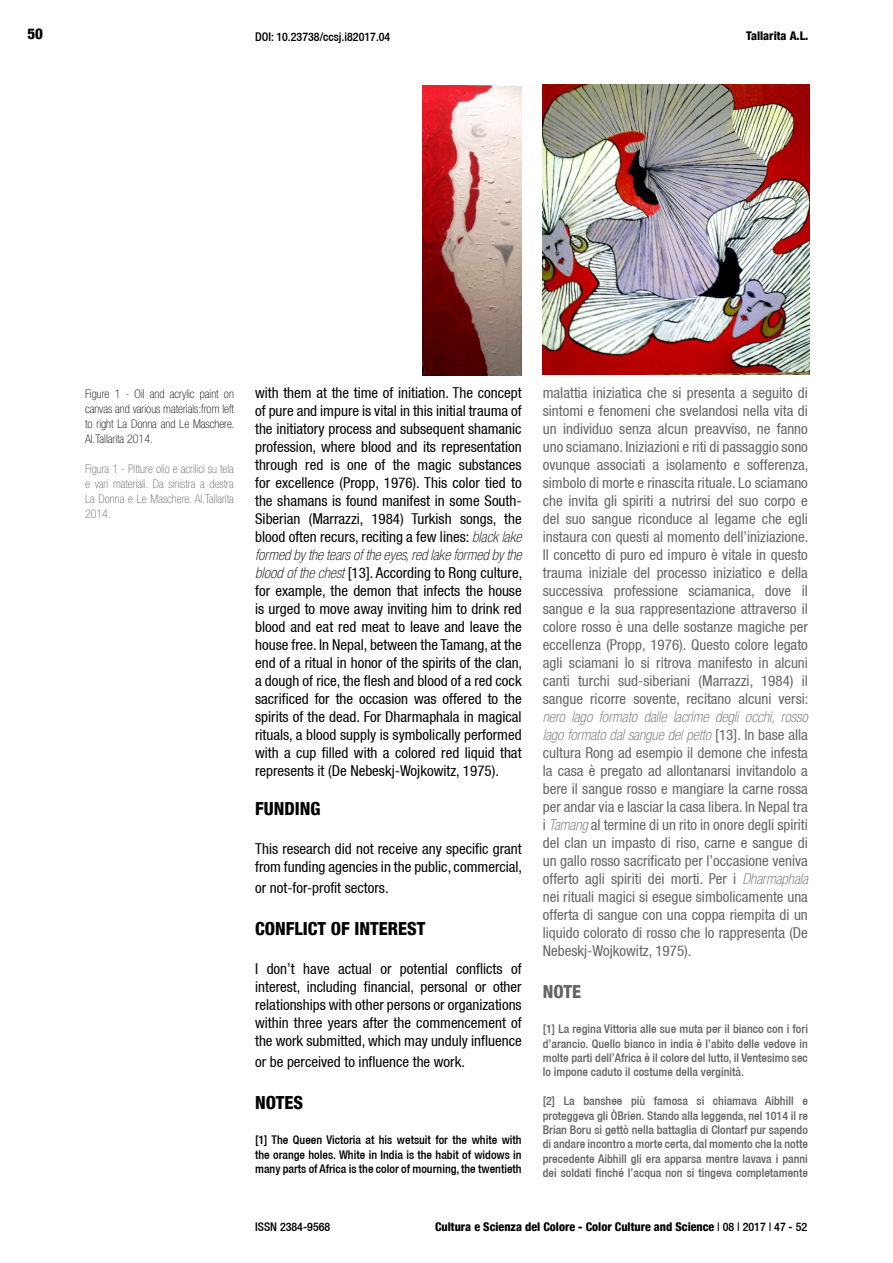
<style>
.page{position:relative;width:893px;height:1263px;background:#fff}
.page>*{position:absolute;margin:0;border:0;box-sizing:border-box;transform-origin:0 0}
.t1{font:800 condensed 18px "Helvetica 87";color:#000}
.t2{font:800 condensed 18px "Helvetica 87";color:#646464}
.t3{font:condensed 15px/18px "Helvetica 57";color:#646464;text-align:justify}
.t4{font:condensed 15px/18px "Helvetica 57";color:#000;text-align:justify}
.t5{font:800 condensed 15px "Helvetica 87";color:#000}
.t6{font:500 condensed 12px/14.4px "Helvetica 67";color:#646464;text-align:justify}
.t7{font:500 condensed 12px/14.4px "Helvetica 67";color:#000;text-align:justify}
.t8{font:100 condensed 12px/15px "Helvetica Neue";color:#000;text-align:justify}
.t9{font:100 condensed 12px/15px "Helvetica Neue";color:#646464;text-align:justify}
.t10{font:800 condensed 12px "Helvetica 87";color:#000}
.s1{font-family:"Helvetica Neue";font-weight:100;font-style:italic}
.s2{font-family:"Helvetica 67";font-weight:500}
</style>
<div class="page">
<img style="left:543px;top:85px;width:266px;height:290px">
<img style="left:423px;top:85px;width:99px;height:290px">
<p class="t5" style="left:28px;top:25px;width:17px">50</p>
<p class="t7" style="left:255px;top:29px;width:137px">DOI: 10.23738/ccsj.i82017.04</p>
<p class="t10" style="left:746px;top:29px;width:64px">Tallarita A.L.</p>
<p class="t8" style="left:85px;top:386px;width:151px">Figure 1 - Oil and acrylic paint on canvas and various materials:from left to right La Donna and Le Maschere.<br>Al.Tallarita 2014.</p>
<p class="t9" style="left:85px;top:461px;width:150px">Figura 1 - Pitture olio e acrilici su tela e vari materiali. Da sinistra a destra La Donna e Le Maschere. Al.Tallarita 2014.</p>
<p class="t4" style="left:255px;top:383px;width:269px">with them at the time of initiation. The concept of pure and impure is vital in this initial trauma of the initiatory process and subsequent shamanic profession, where blood and its representation through red is one of the magic substances for excellence (Propp, 1976). This color tied to the shamans is found manifest in some South-Siberian (Marrazzi, 1984) Turkish songs, the blood often recurs, reciting a few lines: <span class="s1">black lake formed by the tears of the eyes, red lake formed by the blood of the chest</span> [13]. According to Rong culture, for example, the demon that infects the house is urged to move away inviting him to drink red blood and eat red meat to leave and leave the house free. In Nepal, between the Tamang, at the end of a ritual in honor of the spirits of the clan, a dough of rice, the flesh and blood of a red cock sacrificed for the occasion was offered to the spirits of the dead. For Dharmaphala in magical rituals, a blood supply is symbolically performed with a cup filled with a colored red liquid that represents it (De Nebeskj-Wojkowitz, 1975).</p>
<p class="t1" style="left:255px;top:797px;width:67px">FUNDING</p>
<p class="t4" style="left:255px;top:839px;width:269px">This research did not receive any specific grant from funding agencies in the public, commercial,</p>
<p class="t4" style="left:255px;top:878px;width:135px">or not-for-profit sectors.</p>
<p class="t1" style="left:255px;top:917px;width:172px">CONFLICT OF INTEREST</p>
<p class="t4" style="left:255px;top:959px;width:268px">I don’t have actual or potential conflicts of interest, including financial, personal or other relationships with other persons or organizations within three years after the commencement of the work submitted, which may unduly influence</p>
<p class="t4" style="left:255px;top:1052px;width:211px">or be perceived to influence the work.</p>
<p class="t1" style="left:255px;top:1091px;width:49px">NOTES</p>
<p class="t7" style="left:255px;top:1132px;width:268px">[1] The Queen Victoria at his wetsuit for the white with the orange holes. White in India is the habit of widows in many parts of Africa is the color of mourning, the twentieth</p>
<p class="t3" style="left:543px;top:383px;width:267px">malattia iniziatica che si presenta a seguito di sintomi e fenomeni che svelandosi nella vita di un individuo senza alcun preavviso, ne fanno uno sciamano. Iniziazioni e riti di passaggio sono ovunque associati a isolamento e sofferenza, simbolo di morte e rinascita rituale. Lo sciamano che invita gli spiriti a nutrirsi del suo corpo e del suo sangue riconduce al legame che egli instaura con questi al momento dell’iniziazione.<br>Il concetto di puro ed impuro è vitale in questo trauma iniziale del processo iniziatico e della successiva professione sciamanica, dove il sangue e la sua rappresentazione attraverso il colore rosso è una delle sostanze magiche per eccellenza (Propp, 1976). Questo colore legato agli sciamani lo si ritrova manifesto in alcuni canti turchi sud-siberiani (Marrazzi, 1984) il sangue ricorre sovente, recitano alcuni versi: <span class="s1">nero lago formato dalle lacrime degli occhi, rosso lago formato dal sangue del petto</span> [13]. In base alla cultura Rong ad esempio il demone che infesta la casa è pregato ad allontanarsi invitandolo a bere il sangue rosso e mangiare la carne rossa per andar via e lasciar la casa libera. In Nepal tra i <span class="s1">Tamang</span> al termine di un rito in onore degli spiriti del clan un impasto di riso, carne e sangue di un gallo rosso sacrificato per l’occasione veniva offerto agli spiriti dei morti. Per i <span class="s1">Dharmaphala </span>nei rituali magici si esegue simbolicamente una offerta di sangue con una coppa riempita di un liquido colorato di rosso che lo rappresenta (De Nebeskj-Wojkowitz, 1975).</p>
<p class="t2" style="left:543px;top:980px;width:40px">NOTE</p>
<p class="t6" style="left:543px;top:1021px;width:267px">[1] La regina Vittoria alle sue muta per il bianco con i fori d’arancio. Quello bianco in india è l’abito delle vedove in molte parti dell’Africa è il colore del lutto, il Ventesimo sec lo impone caduto il costume della verginità.</p>
<p class="t6" style="left:543px;top:1093px;width:267px">[2] La banshee più famosa si chiamava Aibhill e proteggeva gli ÒBrien. Stando alla leggenda, nel 1014 il re Brian Boru si gettò nella battaglia di Clontarf pur sapendo di andare incontro a morte certa, dal momento che la notte precedente Aibhill gli era apparsa mentre lavava i panni dei soldati finché l’acqua non si tingeva completamente</p>
<p class="t7" style="left:255px;top:1219px;width:77px">ISSN 2384-9568</p>
<p class="t10" style="left:435px;top:1219px;width:374px">Cultura e Scienza del Colore - Color Culture and Science <span class="s2">| 08 | 2017 | 47 - 52</span></p>
</div>
